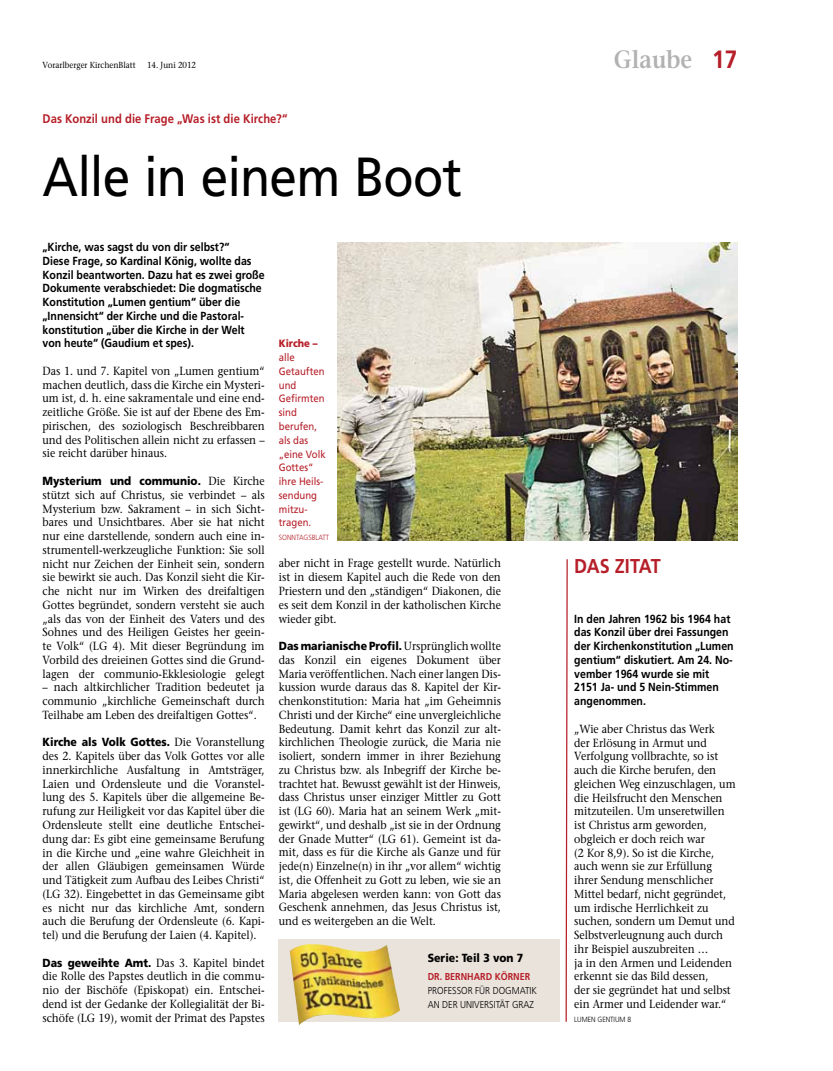
<style>
.page{position:relative;width:833px;height:1071px;background:#fff}
.page>*{position:absolute;margin:0;border:0;box-sizing:border-box;transform-origin:0 0}
.t1{font:55px "Frutiger LT Std";letter-spacing:-.015em;color:#000;scale:.9 1}
.t2{font:600 25px "Stone Serif Std";color:#b3b2b2;scale:.9 1}
.t3{font:700 20px "Frutiger LT Std";letter-spacing:-.03em;color:#b61f29;scale:.9 1}
.t4{font:700 12.5px "Frutiger LT Std";letter-spacing:.005em;color:#b61f29;scale:.9 1}
.t5{font:500 11.75px/13.8px "Stone Serif Std";color:#000;text-align:justify;scale:.9 1}
.t6{font:700 11.75px/13.8px "Frutiger LT Std";color:#000;scale:.9 1}
.t7{font:900 11.75px "Frutiger LT Std";color:#000;scale:.9 1}
.t8{font:10.62px/13.8px "Frutiger LT Std";color:#b61f29;scale:.9 1}
.t9{font:900 10.62px "Frutiger LT Std";color:#b61f29;scale:.9 1}
.t10{font:300 10px/13.8px "Frutiger LT Std";color:#000;scale:.9 1}
.t11{font:700 10px "Frutiger LT Std";color:#b61f29;scale:.9 1}
.t12{font:500 8.75px "Stone Serif Std";color:#000;scale:.9 1}
.t13{font:300 7.5px "Frutiger LT Std";color:#000;scale:.9 1}
.t14{font:300 7.5px "Frutiger LT Std";color:#b61f29;scale:.9 1}
.s1{font-family:"Frutiger LT Std";font-weight:700;color:#b61f29}
.s2{font-family:"Stone Serif Std";font-weight:500}
.s3{font-family:"Frutiger LT Std";font-weight:900}
</style>
<div class="page">
<svg style="left:565px;top:559px;width:3px;height:463px"></svg>
<img style="left:338px;top:242px;width:399px;height:298px">
<div style="left:279px;top:938px;width:281px;height:83px;background:#eae3db"></div>
<img style="left:289px;top:944px;width:111px;height:80px">
<p class="t12" style="left:43px;top:60px;width:105px">Vorarlberger KirchenBlatt</p>
<p class="t12" style="left:147px;top:60px;width:56px">14. Juni 2012</p>
<h2 class="t2" style="left:614px;top:45px;width:139px">Glaube <span class="s1">17</span></h2>
<p class="t4" style="left:43px;top:112px;width:274px">Das Konzil und die Frage „Was ist die Kirche?“</p>
<h1 class="t1" style="left:43px;top:144px;width:467px">Alle in einem Boot</h1>
<p class="t6" style="left:43px;top:240px;width:248px">„Kirche, was sagst du von dir selbst?“<br>Diese Frage, so Kardinal König, wollte das Konzil beantworten. Dazu hat es zwei große Dokumente verabschiedet: Die dogmatische Konstitution „Lumen gentium“ über die „Innensicht“ der Kirche und die Pastoral&shy;konstitution „über die Kirche in der Welt von heute“ (Gaudium et spes).</p>
<p class="t5" style="left:43px;top:364px;width:248px">Das 1. und 7. Kapitel von „Lumen gentium“ machen deutlich, dass die Kirche ein Mysteri&shy;um ist, d. h. eine sakramentale und eine end&shy;zeitliche Größe. Sie ist auf der Ebene des Em&shy;pirischen, des soziologisch Beschreibbaren und des Politischen allein nicht zu erfassen – sie reicht darüber hinaus.</p>
<p class="t7" style="left:43px;top:473px;width:248px">Mysterium und communio. <span class="s2">Die Kirche</span></p>
<p class="t5" style="left:43px;top:487px;width:248px">stützt sich auf Christus, sie verbindet – als Mysterium bzw. Sakrament – in sich Sicht&shy;bares und Unsichtbares. Aber sie hat nicht nur eine darstellende, sondern auch eine in&shy;strumentell-werkzeugliche Funktion: Sie soll nicht nur Zeichen der Einheit sein, sondern sie bewirkt sie auch. Das Konzil sieht die Kir&shy;che nicht nur im Wirken des dreifaltigen Gottes begründet, sondern versteht sie auch „als das von der Einheit des Vaters und des Sohnes und des Heiligen Geistes her geein&shy;te Volk“ (LG 4). Mit dieser Begründung im Vorbild des dreieinen Gottes sind die Grund&shy;lagen der communio-Ekklesiologie gelegt</p>
<p class="t5" style="left:43px;top:680px;width:248px">– nach altkirchlicher Tradition bedeutet ja communio „kirchliche Gemeinschaft durch Teilhabe am Leben des dreifaltigen Gottes“.</p>
<p class="t7" style="left:43px;top:735px;width:248px">Kirche als Volk Gottes. <span class="s2">Die Voranstellung</span></p>
<p class="t5" style="left:43px;top:749px;width:248px">des 2. Kapitels über das Volk Gottes vor alle innerkirchliche Ausfaltung in Amtsträger, Laien und Ordensleute und die Voranstel&shy;lung des 5. Kapitels über die allgemeine Be&shy;rufung zur Heiligkeit vor das Kapitel über die Ordensleute stellt eine deutliche Entschei&shy;dung dar: Es gibt eine gemeinsame Berufung in die Kirche und „eine wahre Gleichheit in der allen Gläubigen gemeinsamen Würde und Tätigkeit zum Aufbau des Leibes Christi“ (LG 32). Eingebettet in das Gemeinsame gibt es nicht nur das kirchliche Amt, sondern auch die Berufung der Ordensleute (6. Kapi&shy;tel) und die Berufung der Laien (4. Kapitel).</p>
<p class="t5" style="left:43px;top:955px;width:248px"><span class="s3">Das geweihte Amt.</span> Das 3. Kapitel bindet die Rolle des Papstes deutlich in die commu&shy;nio der Bischöfe (Episkopat) ein. Entschei&shy;dend ist der Gedanke der Kollegialität der Bi&shy;schöfe (LG 19), womit der Primat des Papstes</p>
<p class="t9" style="left:279px;top:337px;width:45px">Kirche –</p>
<p class="t8" style="left:279px;top:350px;width:54px">alle<br>Getauften und<br>Gefirmten sind berufen, als das „eine Volk<br>Gottes“ ihre Heils&shy;sendung mitzu&shy;tragen.</p>
<p class="t14" style="left:279px;top:533px;width:58px">SONNTAGS BLATT</p>
<p class="t5" style="left:279px;top:556px;width:248px">aber nicht in Frage gestellt wurde. Natürlich ist in diesem Kapitel auch die Rede von den Priestern und den „ständigen“ Diakonen, die es seit dem Konzil in der katholischen Kirche wieder gibt.</p>
<p class="t7" style="left:279px;top:638px;width:248px">Das marianische Profil. <span class="s2">Ursprünglich wollte</span></p>
<p class="t5" style="left:279px;top:652px;width:248px">das Konzil ein eigenes Dokument über Maria veröffentlichen. Nach einer langen Dis&shy;kussion wurde daraus das 8. Kapitel der Kir&shy;chenkonstitution: Maria hat „im Geheimnis Christi und der Kirche“ eine unvergleichliche Bedeutung. Damit kehrt das Konzil zur alt&shy;kirchlichen Theologie zurück, die Maria nie isoliert, sondern immer in ihrer Beziehung zu Christus bzw. als Inbegriff der Kirche be&shy;trachtet hat. Bewusst gewählt ist der Hinweis, dass Christus unser einziger Mittler zu Gott ist (LG 60). Maria hat an seinem Werk „mit&shy;gewirkt“, und deshalb „ist sie in der Ordnung der Gnade Mutter“ (LG 61). Gemeint ist da&shy;mit, dass es für die Kirche als Ganze und für jede(n) Einzelne(n) in ihr „vor allem“ wichtig ist, die Offenheit zu Gott zu leben, wie sie an Maria abgelesen werden kann: von Gott das Geschenk annehmen, das Jesus Christus ist, und es weitergeben an die Welt.</p>
<p class="t7" style="left:428px;top:950px;width:108px">Serie: Teil 3 von 7</p>
<p class="t11" style="left:428px;top:970px;width:115px">Dr. Bernhard Körner</p>
<p class="t10" style="left:428px;top:983px;width:123px">PROFESSOR FÜR DOGMATIK<br>AN DER U NIVERSITÄT GRAZ</p>
<h3 class="t3" style="left:574px;top:554px;width:98px">Das Zi tat</h3>
<p class="t6" style="left:574px;top:611px;width:179px">In den Jahren 1962 bis 1964 hat das Konzil über drei Fassungen der Kirchenkonstitution „Lumen gentium“ diskutiert. Am 24. No&shy;vember 1964 wurde sie mit<br>2151 Ja- und 5 Nein-Stimmen angenommen.</p>
<p class="t5" style="left:574px;top:721px;width:181px;text-align:left">„Wie aber Christus das Werk<br>der Erlösung in Armut und<br>Verfolgung vollbrachte, so ist auch die Kirche berufen, den gleichen Weg einzuschlagen, um die Heilsfrucht den Menschen mitzuteilen. Um unseretwillen ist Christus arm geworden, obgleich er doch reich war<br>(2 Kor 8,9). So ist die Kirche, auch wenn sie zur Erfüllung ihrer Sendung menschlicher<br>Mittel bedarf, nicht gegründet, um irdische Herrlichkeit zu suchen, sondern um Demut und<br>Selbstverleugnung auch durch ihr Beispiel auszubreiten …<br>ja in den Armen und Leidenden erkennt sie das Bild dessen,<br>der sie gegründet hat und selbst ein Armer und Leidender war.“</p>
<p class="t13" style="left:574px;top:1014px;width:65px">LUMEN GENTIUM 8</p>
</div>
